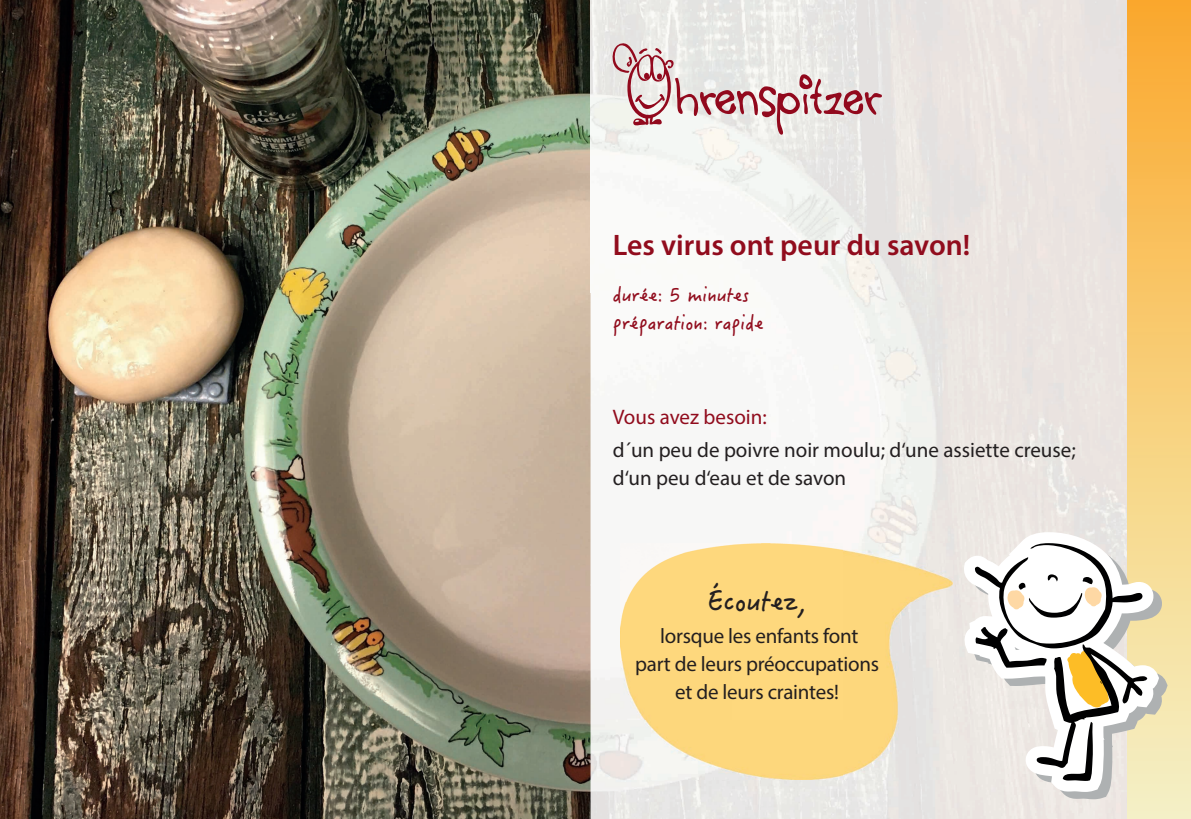
<style>
.page{position:relative;width:1191px;height:819px;background:#fff}
.page>*{position:absolute;margin:0;border:0;box-sizing:border-box;transform-origin:0 0}
.t1{font:600 29.75px "Myriad Pro";color:#910c1d}
.t2{font:28px "Hanzi Pen SC W5";color:#231f20}
.t3{font:21px/28px "Myriad Pro";letter-spacing:-.01em;color:#231f20}
.t4{font:21px "Myriad Pro";color:#910c1d}
.t5{font:19.25px/28px "Hanzi Pen TC W5";color:#910c1d}
</style>
<div class="page">
<img style="left:0;top:0;width:590px;height:819px">
<img style="left:590px;top:0;width:360px;height:584px">
<div style="left:950px;top:0;width:178px;height:819px;background:#eae4e1"></div>
<img style="left:590px;top:584px;width:59px;height:235px">
<img style="left:649px;top:779px;width:301px;height:40px">
<div style="left:1128px;top:0;width:63px;height:819px;background:linear-gradient(to bottom,#fbaa2f,#f5f3c8)"></div>
<svg style="left:612px;top:42px;width:269px;height:93px"></svg>
<svg style="left:971px;top:539px;width:196px;height:260px;background:#e9dfbc"></svg>
<svg style="left:963px;top:532px;width:196px;height:259px"></svg>
<svg style="left:974px;top:543px;width:173px;height:237px"></svg>
<img style="left:620px;top:543px;width:332px;height:236px">
<h1 class="t1" style="left:613px;top:226px;width:359px">Les virus ont peur du savon!</h1>
<p class="t5" style="left:613px;top:280px;width:152px">durée: 5 minutes préparation: rapide</p>
<p class="t4" style="left:613px;top:404px;width:155px">Vous avez besoin:</p>
<p class="t3" style="left:613px;top:436px;width:464px">d´un peu de poivre noir moulu; d‘une assiette creuse; d‘un peu d‘eau et de savon</p>
<h2 class="t2" style="left:708px;top:583px;width:100px">Écoutez,</h2>
<p class="t3" style="left:635px;top:621px;width:245px;text-align:center">lorsque les enfants font<br>part de leurs préoccupations et de leurs craintes!</p>
</div>
